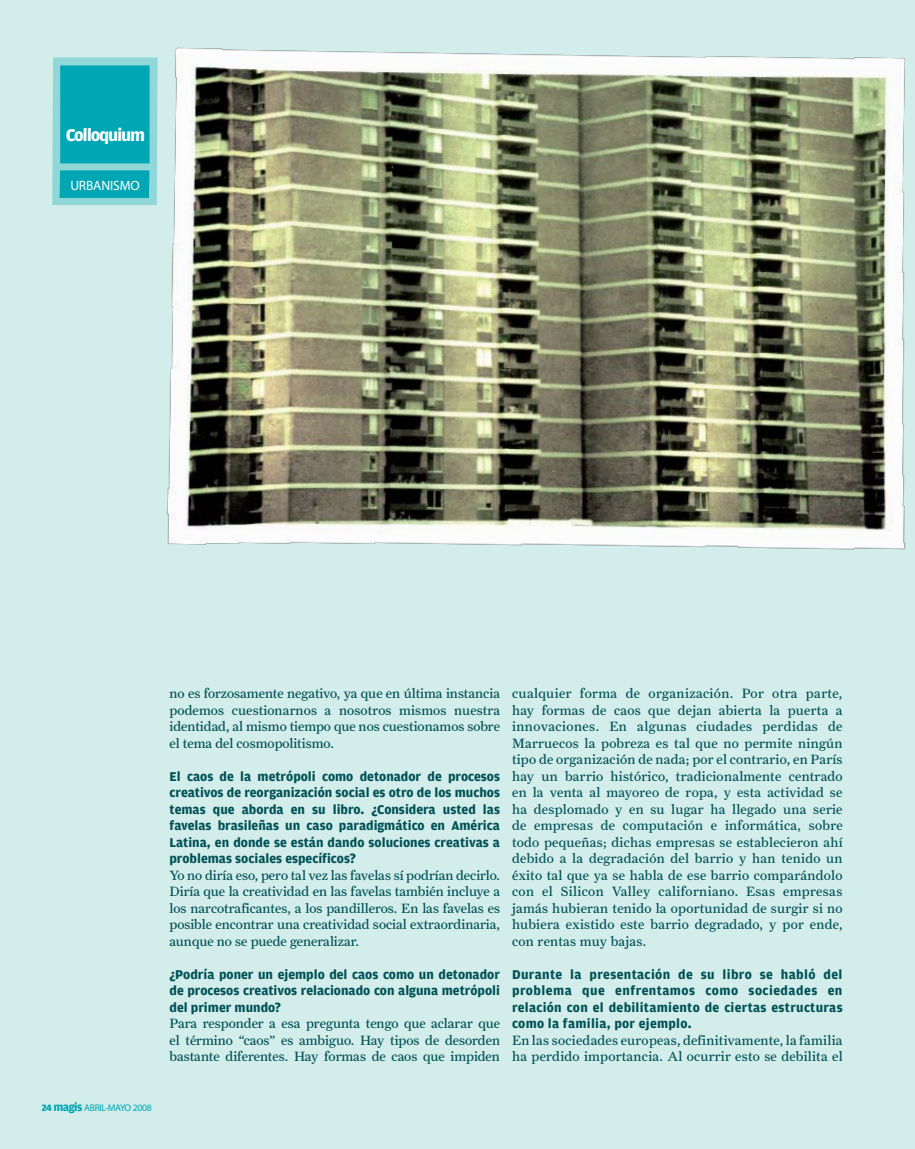
<style>
.page{position:relative;width:915px;height:1149px;background:#fff}
.page>*{position:absolute;margin:0;border:0;box-sizing:border-box;transform-origin:0 0}
.t1{font:700 18px "Amplitude";color:#fff}
.t2{font:13.5px/16.5px "Farnham Text";color:#005257;text-align:justify}
.t3{font:700 13.5px/16.5px "Amplitude";color:#005257;text-align:justify}
.t4{font:13.5px/16.5px "Farnham Text";letter-spacing:.02em;color:#005257}
.t5{font:13.5px "Myriad Pro";letter-spacing:-.01em;color:#fff}
.t6{font:9.75px "Myriad Pro";letter-spacing:-.04em;color:#00a6b3}
.s1{font-family:"Amplitude";font-weight:900}
.s2{font-family:"Amplitude";font-weight:700;font-size:12px}
</style>
<div class="page">
<div style="left:0;top:0;width:914px;height:1148px;background:#d3edea"></div>
<img style="left:167px;top:47px;width:739px;height:503px">
<svg style="left:52px;top:57px;width:106px;height:148px"></svg>
<h1 class="t1" style="left:66px;top:125px;width:81px">Colloquium</h1>
<p class="t5" style="left:70px;top:177px;width:71px">URBANISMO</p>
<p class="t6" style="left:42px;top:1101px;width:111px"><span class="s1">24</span> <span class="s2">magis</span> ABRIL-MAYO 2008</p>
<p class="t2" style="left:169px;top:684px;width:332px">no es forzosamente negativo, ya que en última instancia podemos cuestionarnos a nosotros mismos nuestra identidad, al mismo tiempo que nos cuestionamos sobre el tema del cosmopolitismo.</p>
<p class="t3" style="left:169px;top:767px;width:332px">El caos de la metrópoli como detonador de procesos creativos de reorganización social es otro de los muchos temas que aborda en su libro. ¿Considera usted las favelas brasileñas un caso paradigmático en América Latina, en donde se están dando soluciones creativas a problemas sociales específicos?</p>
<p class="t2" style="left:169px;top:866px;width:332px">Yo no diría eso, pero tal vez las favelas sí podrían decirlo.<br>Diría que la creatividad en las favelas también incluye a los narcotraficantes, a los pandilleros. En las favelas es posible encontrar una creatividad social extraordinaria, aunque no se puede generalizar.</p>
<p class="t3" style="left:169px;top:965px;width:332px">¿Podría poner un ejemplo del caos como un detonador de procesos creativos relacionado con alguna metrópoli del primer mundo?</p>
<p class="t2" style="left:169px;top:1014px;width:332px">Para responder a esa pregunta tengo que aclarar que el término “caos” es ambiguo. Hay tipos de desorden bastante diferentes. Hay formas de caos que impiden</p>
<p class="t2" style="left:512px;top:684px;width:332px">cualquier forma de organización. Por otra parte, hay formas de caos que dejan abierta la puerta a innovaciones. En algunas ciudades perdidas de Marruecos la pobreza es tal que no permite ningún tipo de organización de nada; por el contrario, en París hay un barrio histórico, tradicionalmente centrado en la venta al mayoreo de ropa, y esta actividad se ha desplomado y en su lugar ha llegado una serie de empresas de computación e informática, sobre todo pequeñas; dichas empresas se establecieron ahí debido a la degradación del barrio y han tenido un éxito tal que ya se habla de ese barrio comparándolo con el Silicon Valley californiano. Esas empresas jamás hubieran tenido la oportunidad de surgir si no hubiera existido este barrio degradado, y por ende, con rentas muy bajas.</p>
<p class="t3" style="left:512px;top:965px;width:332px">Durante la presentación de su libro se habló del problema que enfrentamos como sociedades en relación con el debilitamiento de ciertas estructuras como la familia, por ejemplo.</p>
<p class="t4" style="left:512px;top:1031px;width:332px">En las sociedades europeas, definitivamente, la familia ha perdido importancia. Al ocurrir esto se debilita el</p>
</div>
